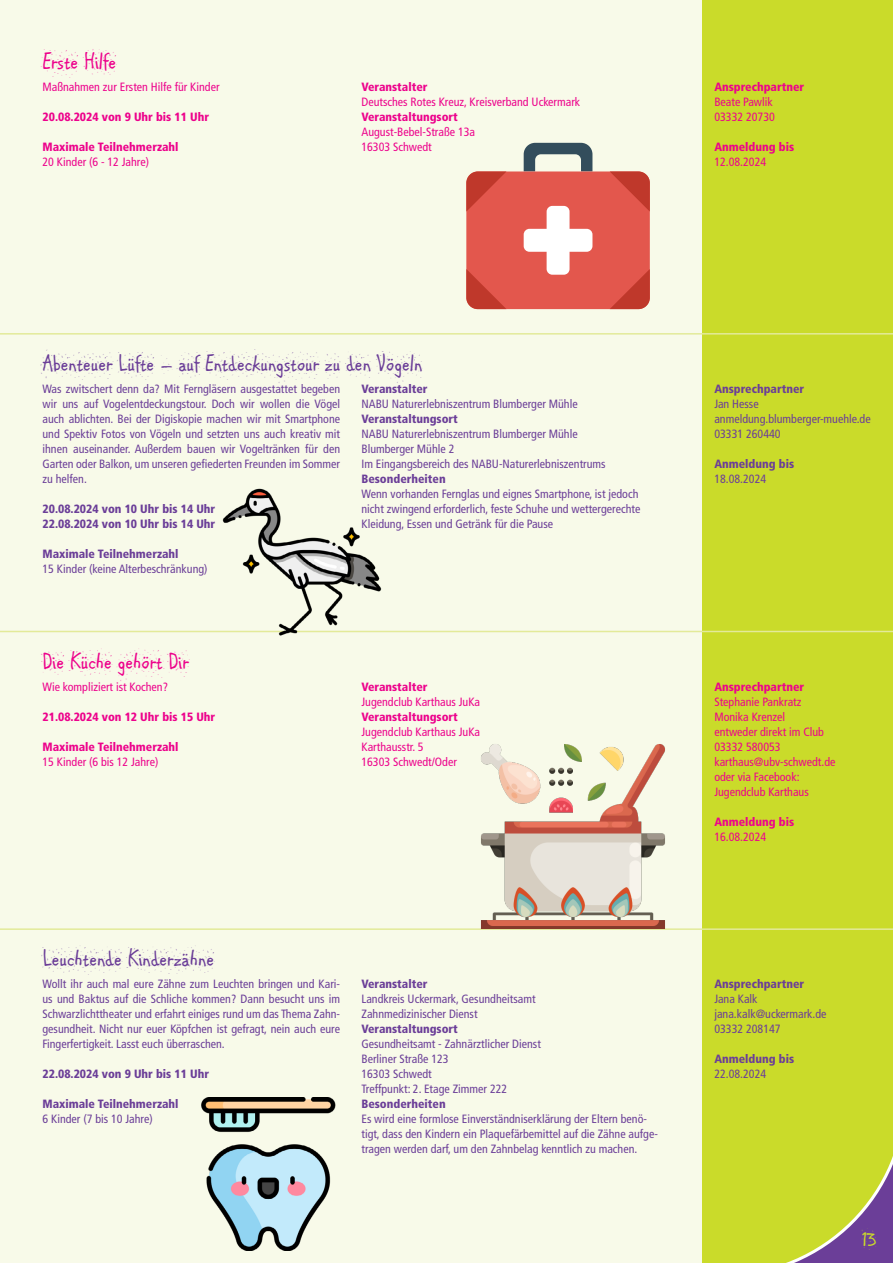
<style>
.page{position:relative;width:893px;height:1263px;background:#fff}
.page>*{position:absolute;margin:0;border:0;box-sizing:border-box;transform-origin:0 0}
.t1{font:24px "ARCARTER";color:#6b3e98}
.t2{font:24px "ARCARTER";color:#ed028c}
.t3{font:22.5px "ARCARTER";color:#cadb2a}
.t4{font:condensed 12px/15px "Frutiger LT Std";color:#6b3e98}
.t5{font:condensed 12px/15px "Frutiger LT Std";color:#ed028c}
.t6{font:900 condensed 12px/15px "Frutiger LT Std";color:#6b3e98}
.t7{font:900 condensed 12px "Frutiger LT Std";color:#ed028c}
</style>
<div class="page">
<div style="left:702px;top:0;width:191px;height:1263px;background:#cadb2a"></div>
<svg style="left:786px;top:1156px;width:107px;height:107px"></svg>
<div style="left:0;top:0;width:702px;height:1263px;background:#f8fae9"></div>
<hr style="left:0;top:333px;width:893px;height:2px;background:#e3ea99">
<hr style="left:0;top:928px;width:893px;height:2px;background:#e3ea99">
<hr style="left:0;top:631px;width:893px;height:1px;background:#e3ea99">
<svg style="left:466px;top:143px;width:184px;height:166px;background:#de786e"></svg>
<img style="left:222px;top:488px;width:160px;height:148px">
<img style="left:201px;top:1097px;width:135px;height:153px">
<img style="left:478px;top:744px;width:190px;height:185px">
<h1 class="t2" style="left:43px;top:47px;width:75px">ERSTE HILFE</h1>
<p class="t5" style="left:43px;top:79px;width:179px">Maßnahmen zur Ersten Hilfe für Kinder</p>
<p class="t7" style="left:43px;top:110px;width:168px">20.08.2024 von 9 Uhr bis 11 Uhr</p>
<p class="t7" style="left:43px;top:140px;width:138px">Maximale Teilnehmerzahl</p>
<p class="t5" style="left:43px;top:154px;width:108px">20 Kinder (6 - 12 Jahre)</p>
<p class="t7" style="left:361px;top:80px;width:68px">Veranstalter</p>
<p class="t5" style="left:361px;top:94px;width:220px">Deutsches Rotes Kreuz, Kreisverband Uckermark</p>
<p class="t7" style="left:361px;top:110px;width:98px">Veranstaltungsort</p>
<p class="t5" style="left:361px;top:124px;width:115px">August-Bebel-Straße 13a<br>16303 Schwedt</p>
<p class="t7" style="left:714px;top:80px;width:91px">Ansprechpartner</p>
<p class="t5" style="left:714px;top:94px;width:62px">Beate Pawlik<br>03332 20730</p>
<p class="t7" style="left:714px;top:140px;width:81px">Anmeldung bis</p>
<p class="t5" style="left:714px;top:154px;width:53px">12.08.2024</p>
<h1 class="t1" style="left:43px;top:349px;width:381px">ABENTEUER LÜFTE – AUF ENTDECKUNGSTOUR ZU DEN VÖGELN</h1>
<p class="t6" style="left:361px;top:381px;width:68px">Veranstalter</p>
<p class="t4" style="left:361px;top:396px;width:218px">NABU Naturerlebniszentrum Blumberger Mühle</p>
<p class="t6" style="left:361px;top:411px;width:98px">Veranstaltungsort</p>
<p class="t4" style="left:361px;top:426px;width:246px">NABU Naturerlebniszentrum Blumberger Mühle<br>Blumberger Mühle 2<br>Im Eingangsbereich des NABU-Naturerlebniszentrums</p>
<p class="t6" style="left:361px;top:471px;width:86px">Besonderheiten</p>
<p class="t4" style="left:361px;top:486px;width:280px">Wenn vorhanden Fernglas und eignes Smartphone, ist jedoch nicht zwingend erforderlich, feste Schuhe und wettergerechte<br>Kleidung, Essen und Getränk für die Pause</p>
<p class="t4" style="left:43px;top:381px;width:299px;text-align:justify">Was zwitschert denn da? Mit Ferngläsern ausgestattet begeben wir uns auf Vogelentdeckungstour. Doch wir wollen die Vögel auch ablichten. Bei der Digiskopie machen wir mit Smartphone und Spektiv Fotos von Vögeln und setzten uns auch kreativ mit ihnen auseinander. Außerdem bauen wir Vogeltränken für den Garten oder Balkon, um unseren gefiederten Freunden im Sommer zu helfen.</p>
<p class="t6" style="left:43px;top:501px;width:174px">20.08.2024 von 10 Uhr bis 14 Uhr<br>22.08.2024 von 10 Uhr bis 14 Uhr</p>
<p class="t6" style="left:43px;top:546px;width:138px">Maximale Teilnehmerzahl</p>
<p class="t4" style="left:43px;top:561px;width:167px">15 Kinder (keine Alterbeschränkung)</p>
<h1 class="t2" style="left:43px;top:646px;width:148px">DIE KÜCHE GEHÖRT DIR</h1>
<p class="t5" style="left:43px;top:679px;width:127px">Wie kompliziert ist Kochen?</p>
<p class="t7" style="left:43px;top:709px;width:174px">21.08.2024 von 12 Uhr bis 15 Uhr</p>
<p class="t7" style="left:43px;top:739px;width:138px">Maximale Teilnehmerzahl</p>
<p class="t5" style="left:43px;top:754px;width:117px">15 Kinder (6 bis 12 Jahre)</p>
<p class="t7" style="left:361px;top:679px;width:68px">Veranstalter</p>
<p class="t5" style="left:361px;top:694px;width:120px">Jugendclub Karthaus JuKa</p>
<p class="t7" style="left:361px;top:709px;width:98px">Veranstaltungsort</p>
<p class="t5" style="left:361px;top:724px;width:120px">Jugendclub Karthaus JuKa<br>Karthausstr. 5<br>16303 Schwedt/Oder</p>
<h1 class="t1" style="left:43px;top:944px;width:173px">LEUCHTENDE KINDERZÄHNE</h1>
<p class="t4" style="left:43px;top:977px;width:299px;text-align:justify">Wollt ihr auch mal eure Zähne zum Leuchten bringen und Kari&shy;us und Baktus auf die Schliche kommen? Dann besucht uns im Schwarzlichttheater und erfahrt einiges rund um das Thema Zahn&shy;gesundheit. Nicht nur euer Köpfchen ist gefragt, nein auch eure Fingerfertigkeit. Lasst euch überraschen.</p>
<p class="t6" style="left:43px;top:1066px;width:168px">22.08.2024 von 9 Uhr bis 11 Uhr</p>
<p class="t6" style="left:43px;top:1096px;width:138px">Maximale Teilnehmerzahl</p>
<p class="t4" style="left:43px;top:1112px;width:112px">6 Kinder (7 bis 10 Jahre)</p>
<p class="t6" style="left:361px;top:976px;width:68px">Veranstalter</p>
<p class="t4" style="left:361px;top:992px;width:176px">Landkreis Uckermark, Gesundheitsamt<br>Zahnmedizinischer Dienst</p>
<p class="t6" style="left:361px;top:1021px;width:98px">Veranstaltungsort</p>
<p class="t4" style="left:361px;top:1037px;width:181px">Gesundheitsamt - Zahnärztlicher Dienst<br>Berliner Straße 123<br>16303 Schwedt<br>Treffpunkt: 2. Etage Zimmer 222</p>
<p class="t6" style="left:361px;top:1096px;width:86px">Besonderheiten</p>
<p class="t4" style="left:361px;top:1112px;width:298px">Es wird eine formlose Einverständniserklärung der Eltern benö&shy;tigt, dass den Kindern ein Plaquefärbemittel auf die Zähne aufge&shy;tragen werden darf, um den Zahnbelag kenntlich zu machen.</p>
<p class="t6" style="left:714px;top:381px;width:91px">Ansprechpartner</p>
<p class="t4" style="left:714px;top:396px;width:158px">Jan Hesse anmeldung.blumberger-muehle.de<br>03331 260440</p>
<p class="t6" style="left:714px;top:456px;width:81px">Anmeldung bis</p>
<p class="t4" style="left:714px;top:471px;width:53px">18.08.2024</p>
<p class="t7" style="left:714px;top:679px;width:91px">Ansprechpartner</p>
<p class="t5" style="left:714px;top:694px;width:123px">Stephanie Pankratz<br>Monika Krenzel<br>entweder direkt im Club<br>03332 580053 karthaus@ubv-schwedt.de oder via Facebook:<br>Jugendclub Karthaus</p>
<p class="t7" style="left:714px;top:814px;width:81px">Anmeldung bis</p>
<p class="t5" style="left:714px;top:829px;width:53px">16.08.2024</p>
<p class="t6" style="left:714px;top:976px;width:91px">Ansprechpartner</p>
<p class="t4" style="left:714px;top:992px;width:114px">Jana Kalk jana.kalk@uckermark.de<br>03332 208147</p>
<p class="t6" style="left:714px;top:1051px;width:81px">Anmeldung bis</p>
<p class="t4" style="left:714px;top:1067px;width:53px">22.08.2024</p>
<h2 class="t3" style="left:862px;top:1225px;width:16px">13</h2>
</div>
